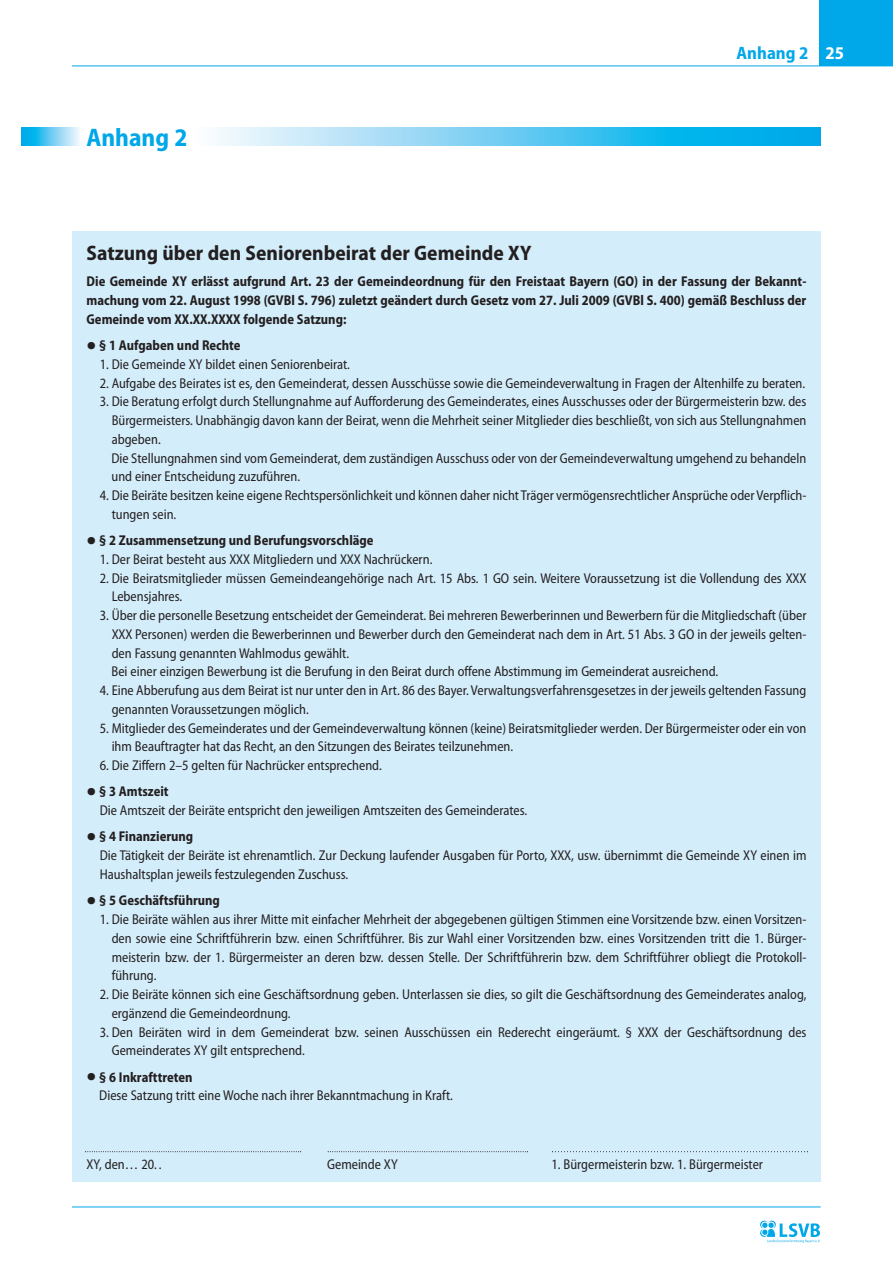
<style>
.page{position:relative;width:893px;height:1263px;background:#fff}
.page>*{position:absolute;margin:0;border:0;box-sizing:border-box;transform-origin:0 0}
.t1{font:700 semi-condensed 25.5px "Myriad Pro";color:#00a7e9}
.t2{font:700 semi-condensed 21px "Myriad Pro";color:#231f20}
.t3{font:700 semi-condensed 18px "Myriad Pro";color:#00a7e9}
.t4{font:semi-condensed 14.25px/18.8px "Myriad Pro";color:#231f20;scale:.95 1}
.t5{font:700 semi-condensed 14.25px/18.8px "Myriad Pro";color:#231f20;text-align:justify;scale:.95 1}
.s1{color:#fff}
.s2{font-weight:400;font-size:36px}
.s3{font-size:36px}
.s4{font-weight:700}
</style>
<div class="page">
<svg style="left:760px;top:1220px;width:60px;height:23px"></svg>
<hr style="left:72px;top:1206px;width:749px;height:1px;background:#00a7e9">
<div style="left:72px;top:232px;width:749px;height:950px;background:#d4edfa"></div>
<div style="left:819px;top:0;width:74px;height:66px;background:#00a7e9"></div>
<hr style="left:72px;top:66px;width:821px;height:1px;background:#00a7e9">
<svg style="left:21px;top:128px;width:59px;height:17px"></svg>
<svg style="left:216px;top:128px;width:605px;height:17px;background:#66ccf2"></svg>
<svg style="left:85px;top:1151px;width:216px;height:1px"></svg>
<svg style="left:328px;top:1151px;width:200px;height:1px"></svg>
<svg style="left:552px;top:1151px;width:256px;height:1px"></svg>
<h1 class="t1" style="left:87px;top:128px;width:102px">Anhang 2</h1>
<p class="t3" style="left:737px;top:46px;width:109px">Anhang 2 <span class="s1">25</span></p>
<h2 class="t2" style="left:87px;top:245px;width:447px">Satzung über den Seniorenbeirat der Gemeinde XY</h2>
<p class="t5" style="left:87px;top:273px;width:759px">Die Gemeinde XY erlässt aufgrund Art. 23 der Gemeindeordnung für den Freistaat Bayern (GO) in der Fassung der Bekannt&shy;machung vom 22. August 1998 (GVBl S. 796) zuletzt geändert durch Gesetz vom 27. Juli 2009 (GVBl S. 400) gemäß Beschluss der Gemeinde vom XX.XX.XXXX folgende Satzung:</p>
<p class="t5" style="left:87px;top:337px;width:164px"><span class="s2">•</span> § 1 Aufgaben und Rechte</p>
<p class="t4" style="left:100px;top:356px;width:265px">1. Die Gemeinde XY bildet einen Seniorenbeirat.</p>
<p class="t4" style="left:100px;top:375px;width:744px">2. Aufgabe des Beirates ist es, den Gemeinderat, dessen Ausschüsse sowie die Gemeindeverwaltung in Fragen der Altenhilfe zu beraten.</p>
<p class="t4" style="left:111px;top:393px;width:733px;text-indent:-12px">3. Die Beratung erfolgt durch Stellungnahme auf Aufforderung des Gemeinderates, eines Ausschusses oder der Bürgermeisterin bzw. des Bürgermeisters. Unabhängig davon kann der Beirat, wenn die Mehrheit seiner Mitglieder dies beschließt, von sich aus Stellungnahmen abgeben.<br>Die Stellungnahmen sind vom Gemeinderat, dem zuständigen Ausschuss oder von der Gemeindeverwaltung umgehend zu behandeln und einer Entscheidung zuzuführen.</p>
<p class="t4" style="left:112px;top:487px;width:733px;text-indent:-12px">4. Die Beiräte besitzen keine eigene Rechtspersönlichkeit und können daher nicht Träger vermögensrechtlicher Ansprüche oder Verpflich&shy;tungen sein.</p>
<p class="t5" style="left:87px;top:532px;width:304px"><span class="s2">•</span> § 2 Zusammensetzung und Berufungsvorschläge</p>
<p class="t4" style="left:100px;top:551px;width:352px">1. Der Beirat besteht aus XXX Mitgliedern und XXX Nachrückern.</p>
<p class="t4" style="left:112px;top:570px;width:733px;text-indent:-12px">2. Die Beiratsmitglieder müssen Gemeindeangehörige nach Art. 15 Abs. 1 GO sein. Weitere Voraussetzung ist die Vollendung des XXX<br>Lebensjahres.</p>
<p class="t4" style="left:112px;top:607px;width:733px;text-indent:-12px">3. Über die personelle Besetzung entscheidet der Gemeinderat. Bei mehreren Bewerberinnen und Bewerbern für die Mitgliedschaft (über XXX Personen) werden die Bewerberinnen und Bewerber durch den Gemeinderat nach dem in Art. 51 Abs. 3 GO in der jeweils gelten&shy;den Fassung genannten Wahlmodus gewählt.<br>Bei einer einzigen Bewerbung ist die Berufung in den Beirat durch offene Abstimmung im Gemeinderat ausreichend.</p>
<p class="t4" style="left:112px;top:682px;width:733px;text-indent:-12px">4. Eine Abberufung aus dem Beirat ist nur unter den in Art. 86 des Bayer. Verwaltungsverfahrensgesetzes in der jeweils geltenden Fassung genannten Voraussetzungen möglich.</p>
<p class="t4" style="left:112px;top:720px;width:733px;text-indent:-12px">5. Mitglieder des Gemeinderates und der Gemeindeverwaltung können (keine) Beiratsmitglieder werden. Der Bürgermeister oder ein von ihm Beauftragter hat das Recht, an den Sitzungen des Beirates teilzunehmen.</p>
<p class="t4" style="left:100px;top:757px;width:299px">6. Die Ziffern 2–5 gelten für Nachrücker entsprechend.</p>
<p class="t4" style="left:100px;top:783px;width:452px;text-indent:-13px"><span class="s3">•</span> <span class="s4">§ 3 Amtszeit<br></span>Die Amtszeit der Beiräte entspricht den jeweiligen Amtszeiten des Gemeinderates.</p>
<p class="t4" style="left:100px;top:828px;width:745px;text-indent:-13px"><span class="s3">•</span> <span class="s4">§ 4 Finanzierung<br></span>Die Tätigkeit der Beiräte ist ehrenamtlich. Zur Deckung laufender Ausgaben für Porto, XXX, usw. übernimmt die Gemeinde XY einen im<br>Haushaltsplan jeweils festzulegenden Zuschuss.</p>
<p class="t5" style="left:87px;top:892px;width:142px"><span class="s2">•</span> § 5 Geschäftsführung</p>
<p class="t4" style="left:112px;top:911px;width:733px;text-align:justify;text-indent:-12px">1. Die Beiräte wählen aus ihrer Mitte mit einfacher Mehrheit der abgegebenen gültigen Stimmen eine Vorsitzende bzw. einen Vorsitzen&shy;den sowie eine Schriftführerin bzw. einen Schriftführer. Bis zur Wahl einer Vorsitzenden bzw. eines Vorsitzenden tritt die 1. Bürger&shy;meisterin bzw. der 1. Bürgermeister an deren bzw. dessen Stelle. Der Schriftführerin bzw. dem Schriftführer obliegt die Protokoll&shy;führung.</p>
<p class="t4" style="left:112px;top:986px;width:733px;text-indent:-12px">2. Die Beiräte können sich eine Geschäftsordnung geben. Unterlassen sie dies, so gilt die Geschäftsordnung des Gemeinderates analog, ergänzend die Gemeindeordnung.</p>
<p class="t4" style="left:112px;top:1023px;width:733px;text-indent:-12px">3. Den Beiräten wird in dem Gemeinderat bzw. seinen Ausschüssen ein Rederecht eingeräumt. § XXX der Geschäftsordnung des<br>Gemeinderates XY gilt entsprechend.</p>
<p class="t4" style="left:99px;top:1068px;width:374px;text-indent:-13px"><span class="s3">•</span> <span class="s4">§ 6 Inkrafttreten<br></span>Diese Satzung tritt eine Woche nach ihrer Bekanntmachung in Kraft.</p>
<p class="t4" style="left:87px;top:1155px;width:80px">XY, den… 20. .</p>
<p class="t4" style="left:327px;top:1155px;width:76px">Gemeinde XY</p>
<p class="t4" style="left:551px;top:1155px;width:224px">1. Bürgermeisterin bzw. 1. Bürgermeister</p>
</div>
